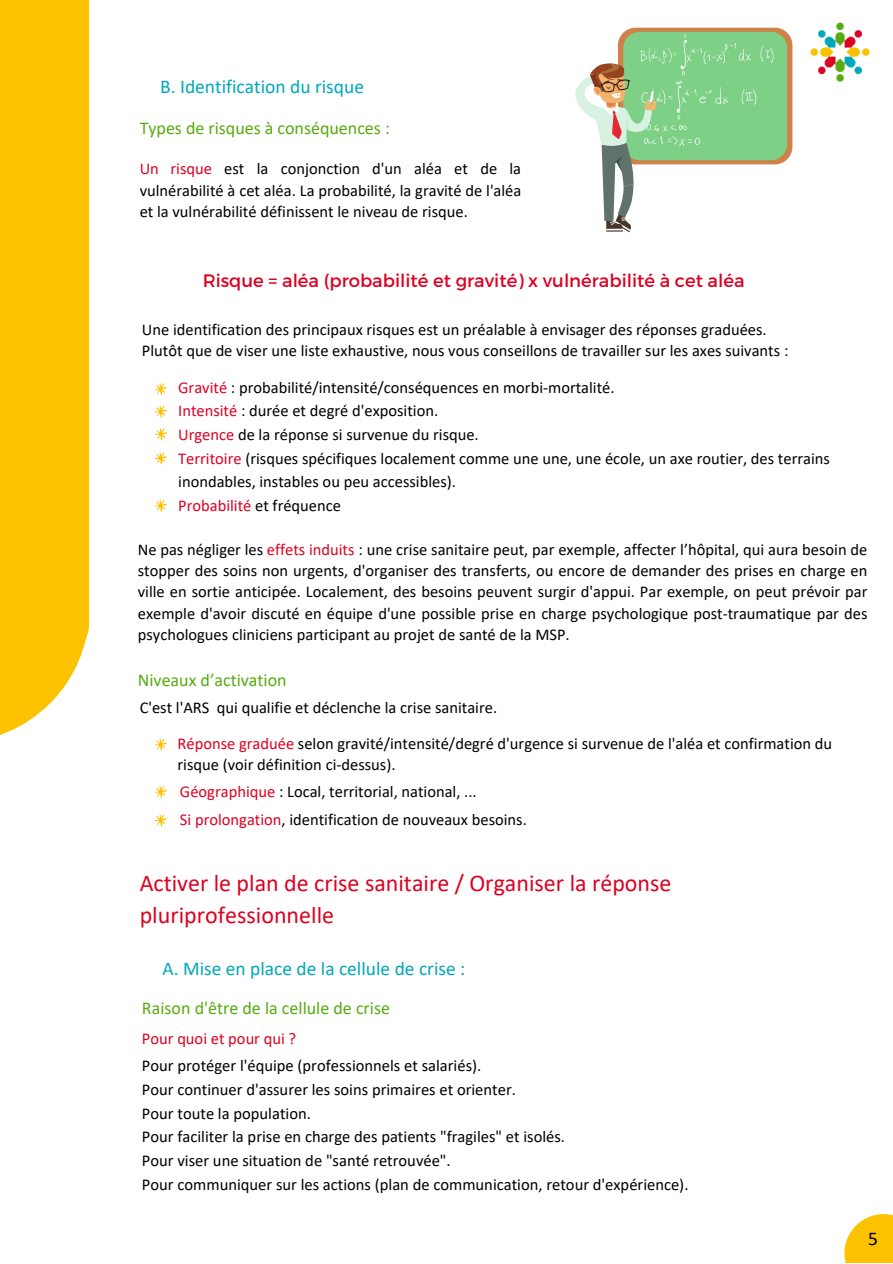
<style>
.page{position:relative;width:893px;height:1264px;background:#fff}
.page>*{position:absolute;margin:0;border:0;box-sizing:border-box;transform-origin:0 0}
.t1{font:24px/32.5px "Calibri";color:#de0021}
.t2{font:19.5px "Calibri";color:#00a8ba}
.t3{font:19.5px "Calibri";color:#000}
.t4{font:19.35px "Calibri";color:#00a8ba}
.t5{font:18px "Calibri";color:#57ab11}
.t6{font:18px "Montserrat";color:#de0021}
.t7{font:16.5px/23.5px "Calibri";color:#000}
.t8{font:16.5px "Calibri";color:#de0021}
.s1{color:#de0021}
</style>
<div class="page">
<img style="left:810px;top:22px;width:60px;height:60px">
<div style="left:0;top:0;width:89px;height:664px;background:#fcc200"></div>
<svg style="left:0;top:627px;width:89px;height:108px;fill:#fcc200"></svg>
<svg style="left:154px;top:383px;width:13px;height:12px"></svg>
<svg style="left:154px;top:405px;width:13px;height:13px"></svg>
<svg style="left:155px;top:428px;width:12px;height:12px"></svg>
<svg style="left:154px;top:452px;width:13px;height:13px"></svg>
<svg style="left:154px;top:738px;width:13px;height:13px"></svg>
<svg style="left:154px;top:786px;width:13px;height:12px"></svg>
<div style="left:844px;top:1214px;width:48px;height:48px;background:#fcc200"></div>
<svg style="left:154px;top:500px;width:13px;height:12px"></svg>
<svg style="left:154px;top:814px;width:13px;height:12px"></svg>
<div style="left:618px;top:28px;width:174px;height:136px;background:linear-gradient(to right,#cf8148,#ce8249);border-radius:18px"></div>
<div style="left:623px;top:32px;width:164px;height:128px;background:#7dd086;border-radius:17px"></div>
<svg style="left:575px;top:34px;width:199px;height:198px"></svg>
<p class="t2" style="left:160px;top:78px;width:205px">B. Identification du risque</p>
<p class="t5" style="left:140px;top:121px;width:251px">Types de risques à conséquences :</p>
<p class="t7" style="left:140px;top:160px;width:383px;line-height:21.3px;text-align:justify"><span class="s1">Un risque</span> est la conjonction d'un aléa et de la vulnérabilité à cet aléa. La probabilité, la gravité de l'aléa et la vulnérabilité définissent le niveau de risque.</p>
<p class="t6" style="left:203px;top:269px;width:543px">Risque = aléa (probabilité et gravité) x vulnérabilité à cet aléa</p>
<p class="t7" style="left:142px;top:320px;width:648px;line-height:21.3px">Une identification des principaux risques est un préalable à envisager des réponses graduées.<br>Plutôt que de viser une liste exhaustive, nous vous conseillons de travailler sur les axes suivants :</p>
<p class="t7" style="left:178px;top:377px;width:653px"><span class="s1">Gravité</span> : probabilité/intensité/conséquences en morbi-mortalité.<br><span class="s1">Intensité</span> : durée et degré d'exposition.<br><span class="s1">Urgence</span> de la réponse si survenue du risque.<br><span class="s1">Territoire</span> (risques spécifiques localement comme une une, une école, un axe routier, des terrains inondables, instables ou peu accessibles).<br><span class="s1">Probabilité</span> et fréquence</p>
<p class="t7" style="left:138px;top:540px;width:731px;line-height:21.3px;text-align:justify">Ne pas négliger les <span class="s1">effets induits</span> : une crise sanitaire peut, par exemple, affecter l’hôpital, qui aura besoin de stopper des soins non urgents, d'organiser des transferts, ou encore de demander des prises en charge en ville en sortie anticipée. Localement, des besoins peuvent surgir d'appui. Par exemple, on peut prévoir par exemple d'avoir discuté en équipe d'une possible prise en charge psychologique post-traumatique par des psychologues cliniciens participant au projet de santé de la MSP.</p>
<p class="t5" style="left:138px;top:672px;width:150px">Niveaux d’activation</p>
<p class="t7" style="left:177px;top:691px;width:656px;line-height:35.7px;text-indent:-38px">C'est l'ARS qui qualifie et déclenche la crise sanitaire.<br><span class="s1">Réponse graduée</span> selon gravité/intensité/degré d'urgence si survenue de l'aléa et confirmation du</p>
<p class="t7" style="left:177px;top:752px;width:351px;line-height:27.2px">risque (voir définition ci-dessus).<br><span class="s1">Géographique</span> : Local, territorial, national, ...<br><span class="s1">Si prolongation</span>, identification de nouveaux besoins.</p>
<h1 class="t1" style="left:140px;top:868px;width:533px">Activer le plan de crise sanitaire / Organiser la réponse pluriprofessionnelle</h1>
<p class="t4" style="left:162px;top:960px;width:304px">A. Mise en place de la cellule de crise :</p>
<p class="t5" style="left:142px;top:1000px;width:249px">Raison d'être de la cellule de crise</p>
<p class="t8" style="left:142px;top:1031px;width:156px">Pour quoi et pour qui ?</p>
<p class="t7" style="left:142px;top:1055px;width:548px">Pour protéger l'équipe (professionnels et salariés).<br>Pour continuer d'assurer les soins primaires et orienter.<br>Pour toute la population.<br>Pour faciliter la prise en charge des patients "fragiles" et isolés.<br>Pour viser une situation de "santé retrouvée".<br>Pour communiquer sur les actions (plan de communication, retour d'expérience).</p>
<p class="t3" style="left:868px;top:1230px;width:11px">5</p>
</div>
